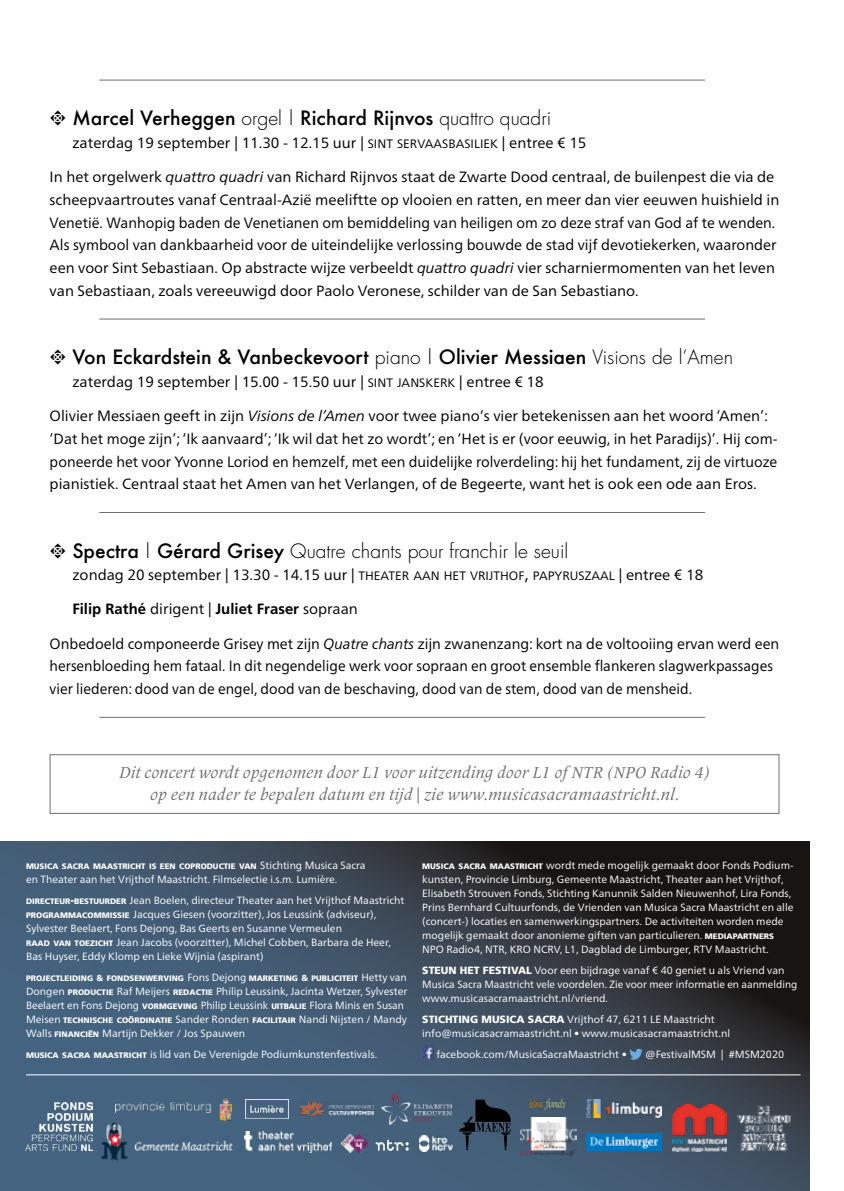
<style>
.page{position:relative;width:844px;height:1191px;background:#fff}
.page>*{position:absolute;margin:0;border:0;box-sizing:border-box;transform-origin:0 0}
.t1{font:500 19.25px "Futura";color:#000}
.t2{font:300 19.25px "Futura";color:#000}
.t3{font:italic 16.62px/21.9px "Frutiger Serif LT Pro";color:#706f6f;text-align:center}
.t4{font:14.88px/22.8px "Frutiger Neue LT Pro";color:#000}
.t5{font:700 14.88px "Frutiger";color:#000}
.t6{font:10.5px/14px "Frutiger Neue LT Pro";color:#fff}
.t7{font:900 8.05px "Frutiger";color:#fff}
.s1{font-family:"Type Embellishments One Let Plain";font-weight:400;font-size:21px}
.s2{font-weight:300}
.s3{font-size:12.25px}
.s4{font-style:italic}
.s5{font-weight:500}
.s6{font-size:17.5px}
.s7{font-family:"Frutiger Neue LT Pro";font-weight:400}
.s8{font-family:"Frutiger Neue LT Pro";font-weight:400;font-size:10.5px}
.s9{font-family:"Frutiger";font-weight:900;font-size:8.05px}
.s10{font-family:"Frutiger";font-weight:900;font-size:11.38px}
.s11{font-size:8.75px}
.s12{font-family:"Frutiger";font-weight:900}
</style>
<div class="page">
<hr style="left:99px;top:80px;width:605px;height:1px;background:#706f6f">
<hr style="left:99px;top:318px;width:605px;height:1px;background:#706f6f">
<hr style="left:99px;top:512px;width:605px;height:1px;background:#706f6f">
<hr style="left:99px;top:717px;width:605px;height:1px;background:#706f6f">
<div style="left:50px;top:754px;width:729px;height:60px;border:1px solid #706f6f"></div>
<svg style="left:0;top:841px;width:809px;height:350px;background:#3a4a5b"></svg>
<img style="left:422px;top:1045px;width:12px;height:15px">
<svg style="left:629px;top:1048px;width:13px;height:11px"></svg>
<hr style="left:26px;top:1074px;width:774px;height:1px;background:#fff">
<img style="left:586px;top:1133px;width:75px;height:17px">
<img style="left:25px;top:1102px;width:67px;height:48px">
<img style="left:101px;top:1119px;width:134px;height:43px">
<img style="left:116px;top:1098px;width:115px;height:23px">
<img style="left:381px;top:1095px;width:70px;height:29px">
<img style="left:672px;top:1104px;width:54px;height:47px">
<img style="left:586px;top:1099px;width:75px;height:18px">
<img style="left:734px;top:1097px;width:64px;height:61px">
<svg style="left:459px;top:1099px;width:52px;height:51px;background:#2c3e4e"></svg>
<img style="left:528px;top:1099px;width:39px;height:10px">
<img style="left:520px;top:1117px;width:56px;height:40px">
<img style="left:299px;top:1101px;width:74px;height:15px">
<img style="left:244px;top:1131px;width:87px;height:21px">
<img style="left:245px;top:1099px;width:44px;height:19px">
<img style="left:341px;top:1134px;width:26px;height:18px">
<img style="left:375px;top:1139px;width:33px;height:11px">
<img style="left:419px;top:1135px;width:34px;height:16px">
<h1 class="t1" style="left:50px;top:105px;width:503px"><span class="s1">t</span> Marcel Verheggen <span class="s2">orgel |</span> Richard Rijnvos <span class="s2">quattro quadri</span></h1>
<h3 class="t4" style="left:72px;top:131px;width:515px">zaterdag 19 september | 11.30 - 12.15 uur | <span class="s3">SINT SERVAASBASILIEK</span> | entree € 15</h3>
<p class="t4" style="left:50px;top:165px;width:731px">In het orgelwerk <span class="s4">quattro quadri</span> van Richard Rijnvos staat de Zwarte Dood centraal, de builenpest die via de scheepvaartroutes vanaf Centraal-Azië meeliftte op vlooien en ratten, en meer dan vier eeuwen huishield in Venetië. Wanhopig baden de Venetianen om bemiddeling van heiligen om zo deze straf van God af te wenden.<br>Als symbool van dankbaarheid voor de uiteindelijke verlossing bouwde de stad vijf devotiekerken, waaronder een voor Sint Sebastiaan. Op abstracte wijze verbeeldt <span class="s4">quattro quadri</span> vier scharniermomenten van het leven van Sebastiaan, zoals vereeuwigd door Paolo Veronese, schilder van de San Sebastiano.</p>
<h1 class="t1" style="left:50px;top:344px;width:684px"><span class="s1">t</span> Von Eckardstein &amp; Vanbeckevoort <span class="s2">piano |</span> Olivier Messiaen <span class="s2">Visions de l’Amen</span></h1>
<h3 class="t4" style="left:72px;top:370px;width:472px">zaterdag 19 september | 15.00 - 15.50 uur | <span class="s3">SINT JANSKERK</span> | entree € 18</h3>
<p class="t4" style="left:50px;top:404px;width:729px">Olivier Messiaen geeft in zijn <span class="s4">Visions de l’Amen</span> voor twee piano‘s vier betekenissen aan het woord ‘Amen’: ‘Dat het moge zijn’; ‘Ik aanvaard’; ‘Ik wil dat het zo wordt’; en ‘Het is er (voor eeuwig, in het Paradijs)’. Hij com&shy;poneerde het voor Yvonne Loriod en hemzelf, met een duidelijke rolverdeling: hij het fundament, zij de virtuoze pianistiek. Centraal staat het Amen van het Verlangen, of de Begeerte, want het is ook een ode aan Eros.</p>
<h1 class="t2" style="left:50px;top:538px;width:520px"><span class="s1">t</span> <span class="s5">Spectra</span> | <span class="s5">Gérard Grisey</span> Quatre chants pour franchir le seuil</h1>
<h3 class="t4" style="left:72px;top:563px;width:632px">zondag 20 september | 13.30 - 14.15 uur | <span class="s3">THEATER AAN HET VRIJTHOF</span><span class="s6">,</span> <span class="s3">PAPYRUSZAAL</span> | entree € 18</h3>
<h3 class="t5" style="left:72px;top:600px;width:287px">Filip Rathé <span class="s7">dirigent |</span> Juliet Fraser <span class="s7">sopraan</span></h3>
<p class="t4" style="left:50px;top:632px;width:731px">Onbedoeld componeerde Grisey met zijn <span class="s4">Quatre chants</span> zijn zwanenzang: kort na de voltooiing ervan werd een hersenbloeding hem fataal. In dit negendelige werk voor sopraan en groot ensemble flankeren slagwerkpassages vier liederen: dood van de engel, dood van de beschaving, dood van de stem, dood van de mensheid.</p>
<h2 class="t3" style="left:119px;top:761px;width:592px">Dit concert wordt opgenomen door L1 voor uitzending door L1 of NTR (NPO Radio 4) op een nader te bepalen datum en tijd | zie www.musicasacramaastricht.nl.</h2>
<p class="t7" style="left:26px;top:861px;width:341px">MUSICA SACRA MAASTRICHT IS EEN COPRODUCTIE VAN <span class="s8">Stichting Musica Sacra</span></p>
<p class="t6" style="left:26px;top:868px;width:379px;line-height:21px">en Theater aan het Vrijthof Maastricht. Filmselectie i.s.m. Lumière.<br><span class="s9">DIRECTEUR</span><span class="s10">-</span><span class="s9">BESTUURDER</span> Jean Boelen, directeur Theater aan het Vrijthof Maastricht</p>
<p class="t6" style="left:26px;top:907px;width:366px"><span class="s9">PROGRAMMACOMMISSIE</span> Jacques Giesen (voorzitter), Jos Leussink (adviseur), Sylvester Beelaert, Fons Dejong, Bas Geerts en Susanne Vermeulen<br><span class="s9">RAAD VAN TOEZICHT</span> Jean Jacobs (voorzitter), Michel Cobben, Barbara de Heer, Bas Huyser, Eddy Klomp en Lieke Wijnia (aspirant)</p>
<p class="t7" style="left:26px;top:973px;width:382px">PROJECTLEIDING <span class="s11">&amp;</span> FONDSENWERVING <span class="s8">Fons Dejong</span> MARKETING <span class="s11">&amp;</span> PUBLICITEIT <span class="s8">Hetty van</span></p>
<p class="t6" style="left:26px;top:984px;width:382px">Dongen <span class="s9">PRODUCTIE</span> Raf Meijers <span class="s9">REDACTIE</span> Philip Leussink, Jacinta Wetzer, Sylvester Beelaert en Fons Dejong <span class="s9">VORMGEVING</span> Philip Leussink <span class="s9">UITBALIE</span> Flora Minis en Susan Meisen <span class="s9">TECHNISCHE COÖRDINATIE</span> Sander Ronden <span class="s9">FACILITAIR</span> Nandi Nijsten / Mandy Walls <span class="s9">FINANCIËN</span> Martijn Dekker / Jos Spauwen</p>
<p class="t6" style="left:26px;top:1047px;width:352px"><span class="s9">MUSICA SACRA MAASTRICHT</span> is lid van De Verenigde Podiumkunstenfestivals.</p>
<p class="t6" style="left:422px;top:858px;width:373px"><span class="s9">MUSICA SACRA MAASTRICHT</span> wordt mede mogelijk gemaakt door Fonds Podium&shy;kunsten, Provincie Limburg, Gemeente Maastricht, Theater aan het Vrijthof, Elisabeth Strouven Fonds, Stichting Kanunnik Salden Nieuwenhof, Lira Fonds, Prins Bernhard Cultuurfonds, de Vrienden van Musica Sacra Maastricht en alle (concert-) locaties en samenwerkingspartners. De activiteiten worden mede mogelijk gemaakt door anonieme giften van particulieren. <span class="s9">MEDIAPARTNERS </span>NPO Radio4, NTR, KRO NCRV, L1, Dagblad de Limburger, RTV Maastricht.</p>
<p class="t6" style="left:422px;top:963px;width:376px"><span class="s12">STEUN HET FESTIVAL</span> Voor een bijdrage vanaf € 40 geniet u als Vriend van<br>Musica Sacra Maastricht vele voordelen. Zie voor meer informatie en aanmelding www.musicasacramaastricht.nl/vriend.</p>
<p class="t6" style="left:422px;top:1012px;width:309px"><span class="s12">STICHTING MUSICA SACRA</span> Vrijthof 47, 6211 LE Maastricht info@musicasacramaastricht.nl • www.musicasacramaastricht.nl</p>
<p class="t6" style="left:436px;top:1047px;width:192px">facebook.com/MusicaSacraMaastricht •</p>
<p class="t6" style="left:645px;top:1047px;width:140px">@FestivalMSM | #MSM2020</p>
</div>
